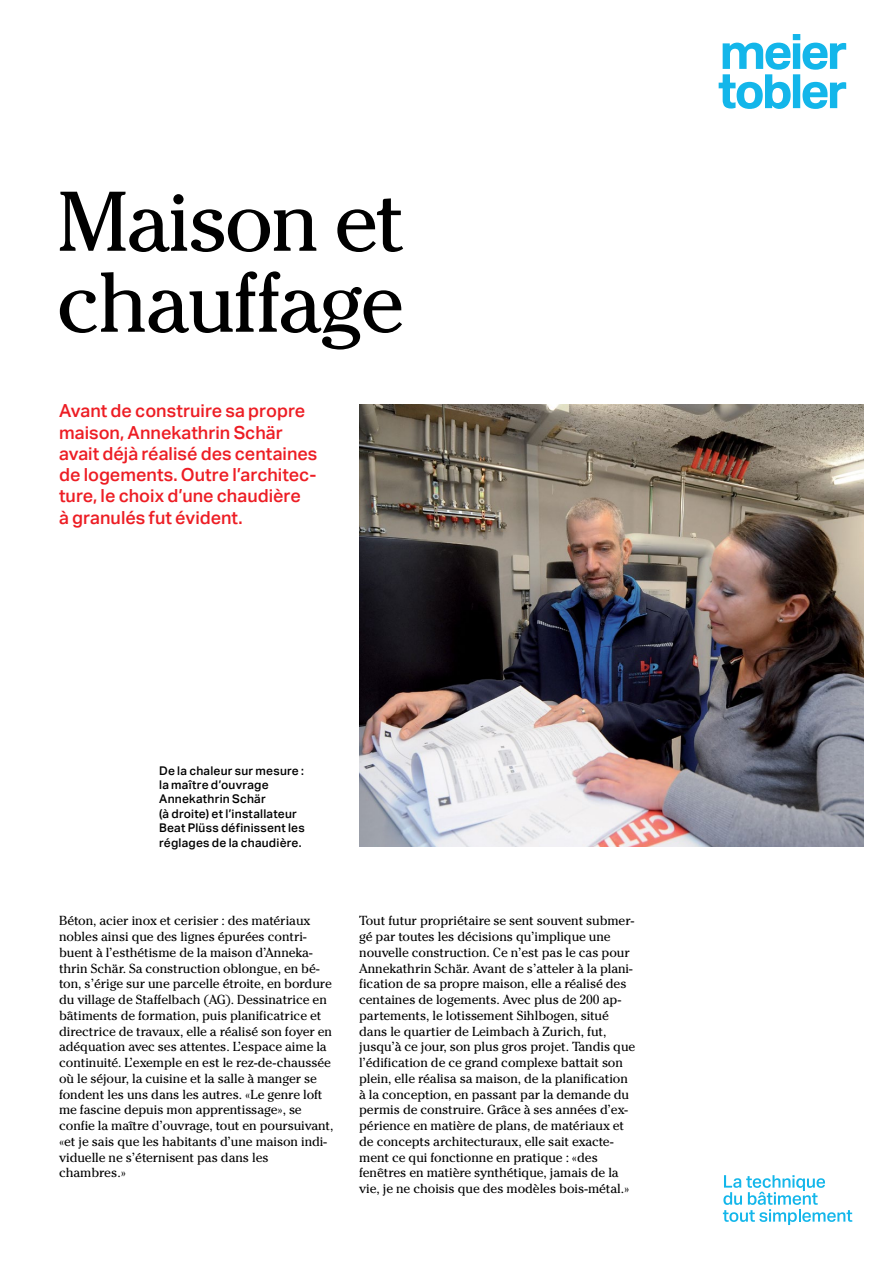
<style>
.page{position:relative;width:893px;height:1263px;background:#fff}
.page>*{position:absolute;margin:0;border:0;box-sizing:border-box;transform-origin:0 0}
.t1{font:84px/81px "Cheltenham ITC Pro";letter-spacing:-.03em;color:#000}
.t2{font:500 18px/21.3px "Aktiv Grotesk";color:#ed1d24}
.t3{font:13.05px/15.8px "Cheltenham ITC Pro";letter-spacing:-.005em;color:#000}
.t4{font:500 12px/14.4px "Aktiv Grotesk";letter-spacing:.02em;color:#000}
</style>
<div class="page">
<img style="left:359px;top:404px;width:504px;height:443px">
<svg style="left:719px;top:34px;width:127px;height:75px"></svg>
<svg style="left:723px;top:1175px;width:129px;height:50px"></svg>
<h1 class="t1" style="left:57px;top:180px;width:350px">Maison et chauffage</h1>
<h2 class="t2" style="left:59px;top:400px;width:260px">Avant de construire sa propre maison, Annekathrin Schär avait déjà réalisé des centaines de logements. Outre l’architec&shy;ture, le choix d’une chaudière<br>à granulés fut évident.</h2>
<p class="t4" style="left:159px;top:763px;width:147px">De la chaleur sur mesure : la maître d’ouvrage<br>Annekathrin Schär<br>(à droite) et l’installateur<br>Beat Plüss définissent les réglages de la chaudière.</p>
<p class="t3" style="left:59px;top:913px;width:276px">Béton, acier inox et cerisier : des matériaux nobles ainsi que des lignes épurées contri&shy;buent à l’esthétisme de la maison d’Anneka&shy;thrin Schär. Sa construction oblongue, en bé&shy;ton, s’érige sur une parcelle étroite, en bordure du village de Staffelbach (AG). Dessinatrice en bâtiments de formation, puis planificatrice et directrice de travaux, elle a réalisé son foyer en adéquation avec ses attentes. L’espace aime la continuité. L’exemple en est le rez-de-chaussée où le séjour, la cuisine et la salle à manger se fondent les uns dans les autres. «Le genre loft me fascine depuis mon apprentissage», se confie la maître d’ouvrage, tout en poursuivant, «et je sais que les habitants d’une maison indi&shy;viduelle ne s’éternisent pas dans les chambres.»</p>
<p class="t3" style="left:359px;top:913px;width:278px">Tout futur propriétaire se sent souvent submer&shy;gé par toutes les décisions qu’implique une nouvelle construction. Ce n’est pas le cas pour Annekathrin Schär. Avant de s’atteler à la plani&shy;fication de sa propre maison, elle a réalisé des centaines de logements. Avec plus de 200 ap&shy;partements, le lotissement Sihlbogen, situé dans le quartier de Leimbach à Zurich, fut, jusqu’à ce jour, son plus gros projet. Tandis que l’édification de ce grand complexe battait son plein, elle réalisa sa maison, de la planification à la conception, en passant par la demande du permis de construire. Grâce à ses années d’ex&shy;périence en matière de plans, de matériaux et de concepts architecturaux, elle sait exacte&shy;ment ce qui fonctionne en pratique : «des fenêtres en matière synthétique, jamais de la vie, je ne choisis que des modèles bois-métal.»</p>
</div>
